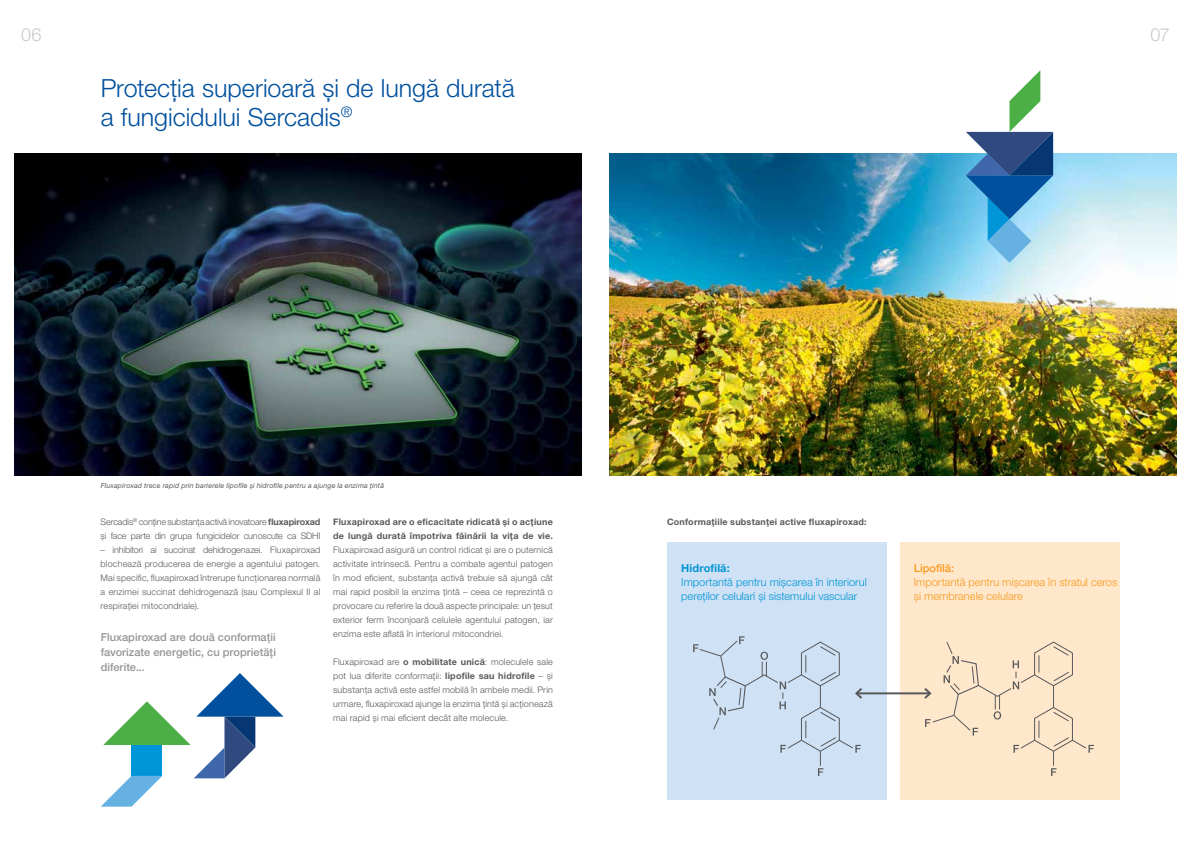
<style>
.page{position:relative;width:1191px;height:842px;background:#fff}
.page>*{position:absolute;margin:0;border:0;box-sizing:border-box;transform-origin:0 0}
.t1{font:300 25px/28.5px "Helvetica Neue LT Pro";color:#00509e}
.t2{font:300 18px "Helvetica Neue LT Pro";color:#c7c8ca}
.t3{font:500 11px/15px "Helvetica Neue LT Pro";letter-spacing:.005em;color:#939598;text-align:justify}
.t4{font:300 11px/14px "Helvetica Neue LT Pro";color:#0095d6}
.t5{font:300 11px/14px "Helvetica Neue LT Pro";color:#f8991d}
.t6{font:700 11px "Helvetica Neue LT Pro";letter-spacing:.01em;color:#0095d6}
.t7{font:500 11px "Helvetica Neue LT Pro";letter-spacing:.005em;color:#f8991d}
.t8{font:300 9px/14px "Helvetica Neue LT Pro";letter-spacing:.01em;color:#58595b;text-align:justify}
.t9{font:700 9px/14px "Helvetica Neue LT Pro";letter-spacing:.025em;color:#58595b}
.t10{font:300 9px/14px "Helvetica Neue LT Pro";letter-spacing:-.015em;color:#58595b}
.t11{font:italic 7px "Helvetica Neue LT Pro";letter-spacing:.025em;color:#58595b}
.s1{font-weight:700}
</style>
<div class="page">
<div style="left:899px;top:542px;width:220px;height:257px;background:#ffe7cb"></div>
<div style="left:667px;top:542px;width:220px;height:257px;background:#cee1f5"></div>
<img style="left:609px;top:154px;width:567px;height:322px">
<svg style="left:966px;top:70px;width:87px;height:193px"></svg>
<hr style="left:856px;top:692px;width:74px;height:2px;background:#58595b">
<svg style="left:922px;top:642px;width:172px;height:134px"></svg>
<svg style="left:693px;top:636px;width:171px;height:140px"></svg>
<svg style="left:101px;top:673px;width:182px;height:134px"></svg>
<img style="left:14px;top:154px;width:567px;height:321px">
<h2 class="t2" style="left:21px;top:24px;width:22px">06</h2>
<h2 class="t2" style="left:1150px;top:24px;width:21px">07</h2>
<h1 class="t1" style="left:101px;top:74px;width:416px">Protecția superioară și de lungă durată a fungicidului Sercadis<sup>®</sup></h1>
<p class="t11" style="left:101px;top:481px;width:285px">Fluxapiroxad trece rapid prin barierele lipofile și hidrofile pentru a ajunge la enzima țintă</p>
<p class="t10" style="left:101px;top:514px;width:221px">Sercadis<sup>®</sup> conține substanța activă inovatoare <span class="s1">fluxapiroxad </span>și face parte din grupa fungicidelor cunoscute ca SDHI</p>
<p class="t8" style="left:101px;top:542px;width:221px">– inhibitori ai succinat dehidrogenazei. Fluxapiroxad blochează producerea de energie a agentului patogen.<br>Mai specific, fluxapiroxad întrerupe funcționarea normală a enzimei succinat dehidrogenază (sau Complexul II al respirației mitocondriale).</p>
<p class="t3" style="left:101px;top:629px;width:177px">Fluxapiroxad are două conformații favorizate energetic, cu proprietăți diferite...</p>
<p class="t9" style="left:333px;top:514px;width:221px">Fluxapiroxad are o eficacitate ridicată și o acțiune de lungă durată împotriva făinării la vița de vie.</p>
<p class="t8" style="left:333px;top:542px;width:221px">Fluxapiroxad asigură un control ridicat și are o puternică activitate intrinsecă. Pentru a combate agentul patogen în mod eficient, substanța activă trebuie să ajungă cât mai rapid posibil la enzima țintă – ceea ce reprezintă o provocare cu referire la două aspecte principale: un țesut exterior ferm înconjoară celulele agentului patogen, iar enzima este aflată în interiorul mitocondriei.</p>
<p class="t8" style="left:333px;top:654px;width:221px">Fluxapiroxad are <span class="s1">o mobilitate unică</span>: moleculele sale pot lua diferite conformații: <span class="s1">lipofile sau hidrofile</span> – și substanța activă este astfel mobilă în ambele medii. Prin urmare, fluxapiroxad ajunge la enzima țintă și acționează mai rapid și mai eficient decât alte molecule.</p>
<p class="t9" style="left:667px;top:514px;width:201px">Conformațiile substanței active fluxapiroxad:</p>
<p class="t6" style="left:681px;top:561px;width:50px">Hidrofilă:</p>
<p class="t4" style="left:681px;top:574px;width:187px">Importantă pentru mișcarea în interiorul pereților celulari și sistemului vascular</p>
<p class="t7" style="left:913px;top:561px;width:42px">Lipofilă:</p>
<p class="t5" style="left:913px;top:574px;width:205px">Importantă pentru mișcarea în stratul ceros și membranele celulare</p>
</div>
